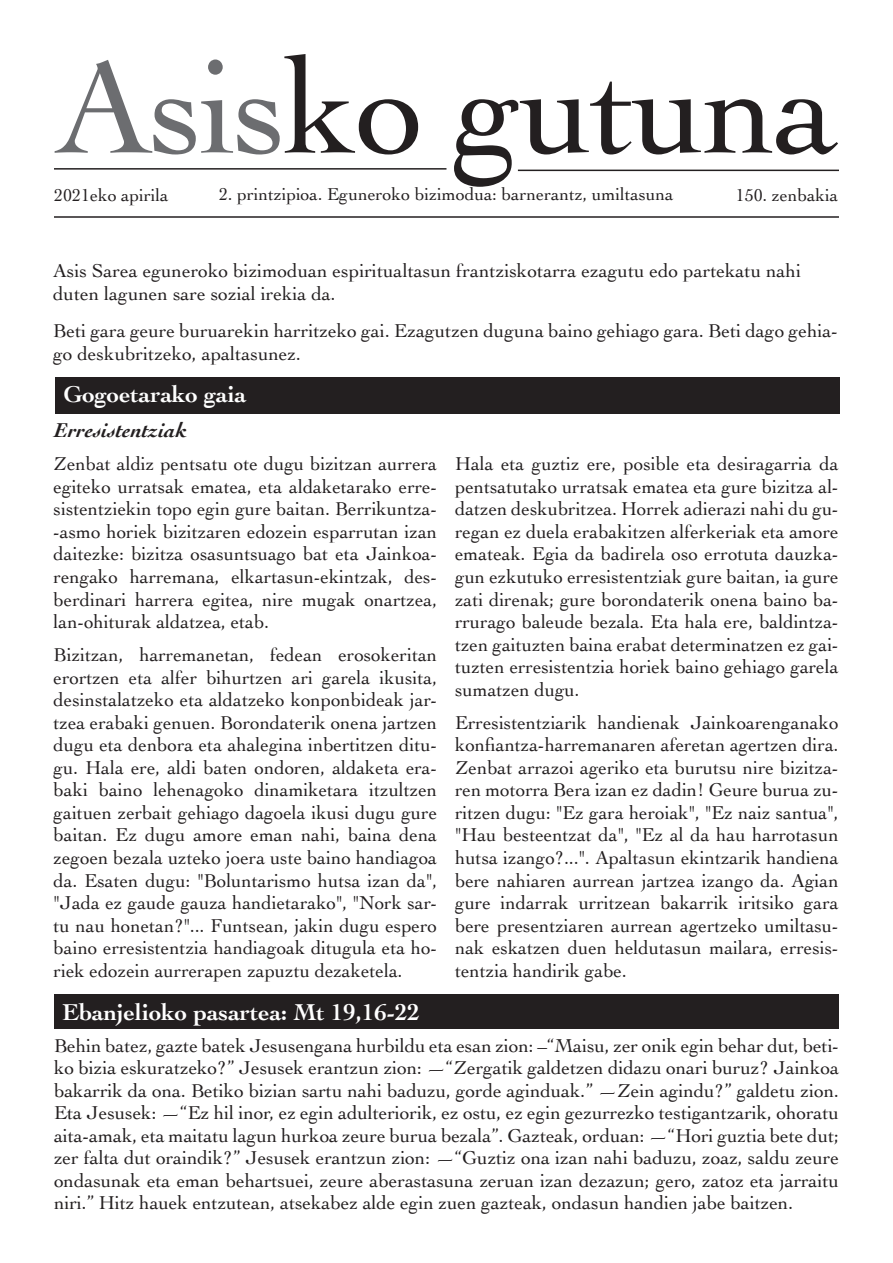
<style>
.page{position:relative;width:893px;height:1263px;background:#fff}
.page>*{position:absolute;margin:0;border:0;box-sizing:border-box;transform-origin:0 0}
.t1{font:138px "Cochin";letter-spacing:-.02em;color:#231f20}
.t2{font:700 24px "Cochin";color:#fff}
.t3{font:italic 700 21px "Cochin";color:#231f20}
.t4{font:19.5px/22.5px "Cochin";color:#231f20;text-align:justify}
.t5{font:18px "Cochin";color:#231f20}
.s1{color:#6c6d70}
</style>
<div class="page">
<hr style="left:54px;top:168px;width:392px;height:2px;background:#231f20">
<hr style="left:54px;top:216px;width:785px;height:2px;background:#231f20">
<hr style="left:518px;top:170px;width:321px;height:1px;background:#231f20">
<div style="left:54px;top:994px;width:785px;height:35px;background:#231f20"></div>
<div style="left:55px;top:377px;width:785px;height:36px;background:#231f20"></div>
<h1 class="t1" style="left:55px;top:14px;width:785px"><span class="s1">Asis</span>ko gutuna</h1>
<p class="t5" style="left:54px;top:183px;width:116px">2021eko apirila</p>
<p class="t5" style="left:219px;top:182px;width:456px">2. printzipioa. Eguneroko bizimodua: barnerantz, umiltasuna</p>
<p class="t5" style="left:736px;top:183px;width:104px">150. zenbakia</p>
<p class="t4" style="left:53px;top:259px;width:749px">Asis Sarea eguneroko bizimoduan espiritualtasun frantziskotarra ezagutu edo partekatu nahi duten lagunen sare sozial irekia da.</p>
<p class="t4" style="left:53px;top:319px;width:786px">Beti gara geure buruarekin harritzeko gai. Ezagutzen duguna baino gehiago gara. Beti dago gehia&shy;go deskubritzeko, apaltasunez.</p>
<p class="t2" style="left:63px;top:378px;width:185px">Gogoetarako gaia</p>
<p class="t3" style="left:55px;top:416px;width:134px">Erresistentziak</p>
<p class="t4" style="left:54px;top:452px;width:385px">Zenbat aldiz pentsatu ote dugu bizitzan aurrera egiteko urratsak ematea, eta aldaketarako erre&shy;sistentziekin topo egin gure baitan. Berrikuntza--asmo horiek bizitzaren edozein esparrutan izan daitezke: bizitza osasuntsuago bat eta Jainkoa&shy;rengako harremana, elkartasun-ekintzak, des&shy;berdinari harrera egitea, nire mugak onartzea, lan-ohiturak aldatzea, etab.</p>
<p class="t4" style="left:54px;top:643px;width:385px">Bizitzan, harremanetan, fedean erosokeritan erortzen eta alfer bihurtzen ari garela ikusita, desinstalatzeko eta aldatzeko konponbideak jar&shy;tzea erabaki genuen. Borondaterik onena jartzen dugu eta denbora eta ahalegina inbertitzen ditu&shy;gu. Hala ere, aldi baten ondoren, aldaketa era&shy;baki baino lehenagoko dinamiketara itzultzen gaituen zerbait gehiago dagoela ikusi dugu gure baitan. Ez dugu amore eman nahi, baina dena zegoen bezala uzteko joera uste baino handiagoa da. Esaten dugu: "Boluntarismo hutsa izan da", "Jada ez gaude gauza handietarako", "Nork sar&shy;tu nau honetan?"... Funtsean, jakin dugu espero baino erresistentzia handiagoak ditugula eta ho&shy;riek edozein aurrerapen zapuztu dezaketela.</p>
<p class="t2" style="left:63px;top:996px;width:359px">Ebanjelioko pasartea: Mt 19,16-22</p>
<p class="t4" style="left:455px;top:452px;width:385px">Hala eta guztiz ere, posible eta desiragarria da pentsatutako urratsak ematea eta gure bizitza al&shy;datzen deskubritzea. Horrek adierazi nahi du gu&shy;regan ez duela erabakitzen alferkeriak eta amore emateak. Egia da badirela oso errotuta dauzka&shy;gun ezkutuko erresistentziak gure baitan, ia gure zati direnak; gure borondaterik onena baino ba&shy;rrurago baleude bezala. Eta hala ere, baldintza&shy;tzen gaituzten baina erabat determinatzen ez gai&shy;tuzten erresistentzia horiek baino gehiago garela sumatzen dugu.</p>
<p class="t4" style="left:455px;top:710px;width:385px">Erresistentziarik handienak Jainkoarenganako konfiantza-harremanaren aferetan agertzen dira.<br>Zenbat arrazoi ageriko eta burutsu nire bizitza&shy;ren motorra Bera izan ez dadin! Geure burua zu&shy;ritzen dugu: "Ez gara heroiak", "Ez naiz santua", "Hau besteentzat da", "Ez al da hau harrotasun hutsa izango?...". Apaltasun ekintzarik handiena bere nahiaren aurrean jartzea izango da. Agian gure indarrak urritzean bakarrik iritsiko gara bere presentziaren aurrean agertzeko umiltasu&shy;nak eskatzen duen heldutasun mailara, erresis&shy;tentzia handirik gabe.</p>
<p class="t4" style="left:54px;top:1033px;width:787px">Behin batez, gazte batek Jesusengana hurbildu eta esan zion: –“Maisu, zer onik egin behar dut, beti&shy;ko bizia eskuratzeko?” Jesusek erantzun zion: —“Zergatik galdetzen didazu onari buruz? Jainkoa bakarrik da ona. Betiko bizian sartu nahi baduzu, gorde aginduak.” —Zein agindu?” galdetu zion.<br>Eta Jesusek: —“Ez hil inor, ez egin adulteriorik, ez ostu, ez egin gezurrezko testigantzarik, ohoratu aita-amak, eta maitatu lagun hurkoa zeure burua bezala”. Gazteak, orduan: —“Hori guztia bete dut; zer falta dut oraindik?” Jesusek erantzun zion: —“Guztiz ona izan nahi baduzu, zoaz, saldu zeure ondasunak eta eman behartsuei, zeure aberastasuna zeruan izan dezazun; gero, zatoz eta jarraitu niri.” Hitz hauek entzutean, atsekabez alde egin zuen gazteak, ondasun handien jabe baitzen.</p>
</div>
